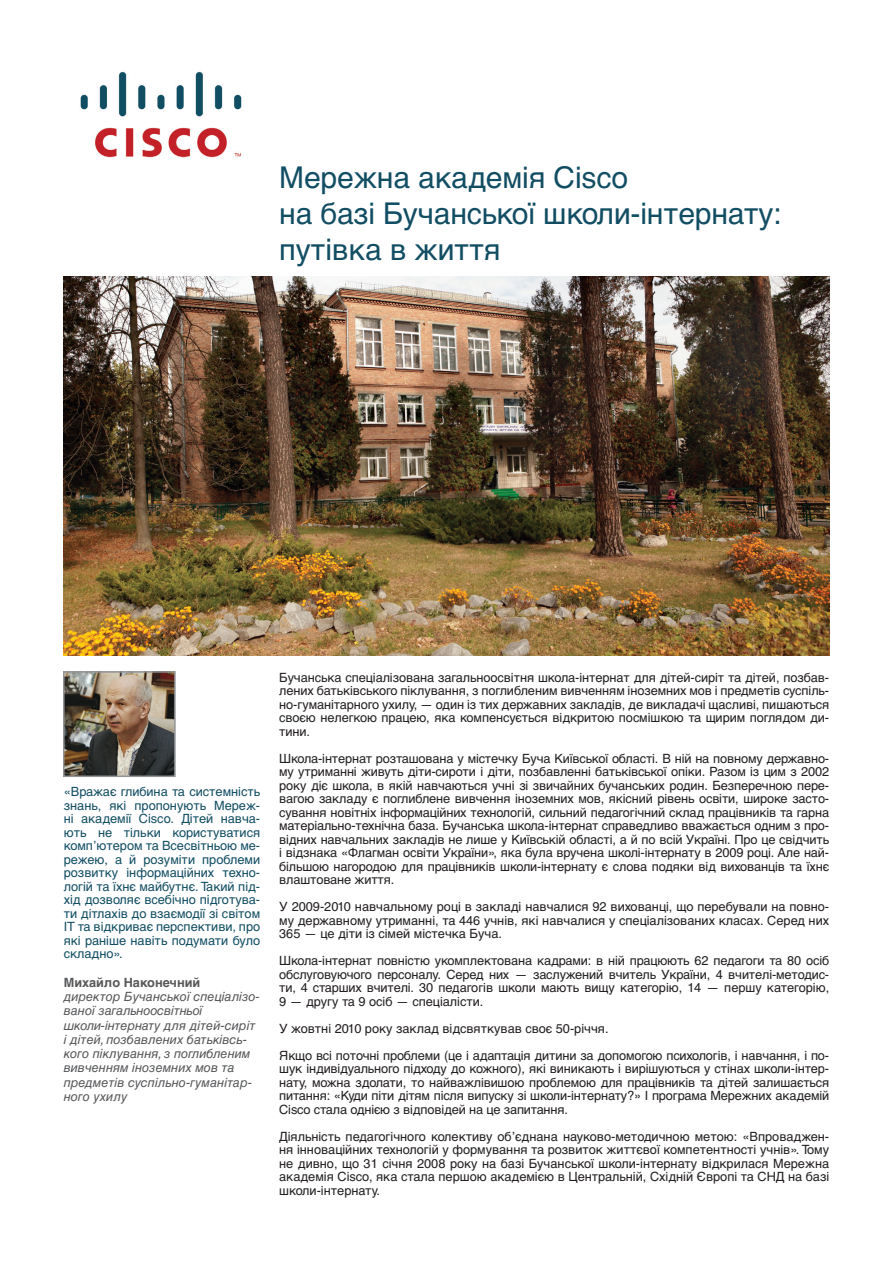
<style>
.page{position:relative;width:893px;height:1263px;background:#fff}
.page>*{position:absolute;margin:0;border:0;box-sizing:border-box;transform-origin:0 0}
.t1{font:30px/36px "Helvetica Cyr Upright";letter-spacing:-.005em;color:#124e63}
.t2{font:12.75px/13.5px "Helvetica Cyr Upright";letter-spacing:-.005em;color:#231f20;text-align:justify}
.t3{font:12.75px/13.5px "Helvetica Cyr Upright";color:#124e63;text-align:justify}
.t4{font:12.75px/14.2px "Helvetica Cyr Inclined";color:#57585a}
.t5{font:700 12.75px "Helvetica Cyr";color:#57585a}
</style>
<div class="page">
<img style="left:80px;top:71px;width:162px;height:87px">
<img style="left:64px;top:276px;width:765px;height:380px">
<img style="left:66px;top:674px;width:107px;height:100px">
<div style="left:63px;top:671px;width:113px;height:106px;border:2px solid #939598"></div>
<h1 class="t1" style="left:279px;top:160px;width:504px">Мережна академія Cisco<br>на базі Бучанської школи-інтернату: путівка в життя</h1>
<p class="t3" style="left:64px;top:785px;width:198px">«Вражає глибина та системність знань, які пропонують Мереж&shy;ні академії Cisco. Дітей навча&shy;ють не тільки користуватися комп’ютером та Всесвітньою ме&shy;режею, а й розуміти проблеми розвитку інформаційних техно&shy;логій та їхнє майбутнє. Такий під&shy;хід дозволяє всебічно підготува&shy;ти дітлахів до взаємодії зі світом ІТ та відкриває перспективи, про які раніше навіть подумати було складно».</p>
<p class="t5" style="left:64px;top:975px;width:138px">Михайло Наконечний</p>
<p class="t4" style="left:64px;top:989px;width:198px">директор Бучанської спеціалізо&shy;ваної загальноосвітньої школи-інтернату для дітей-сиріт і дітей, позбавлених батьківсь&shy;кого піклування, з поглибленим вивченням іноземних мов та предметів суспільно-гуманітар&shy;ного ухилу</p>
<p class="t2" style="left:279px;top:671px;width:551px">Бучанська спеціалізована загальноосвітня школа-інтернат для дітей-сиріт та дітей, позбав&shy;лених батьківського піклування, з поглибленим вивченням іноземних мов і предметів суспіль&shy;но-гуманітарного ухилу, — один із тих державних закладів, де викладачі щасливі, пишаються своєю нелегкою працею, яка компенсується відкритою посмішкою та щирим поглядом ди&shy;тини.</p>
<p class="t2" style="left:279px;top:752px;width:551px">Школа-інтернат розташована у містечку Буча Київської області. В ній на повному державно&shy;му утриманні живуть діти-сироти і діти, позбавленні батьківської опіки. Разом із цим з 2002 року діє школа, в якій навчаються учні зі звичайних бучанських родин. Безперечною пере&shy;вагою закладу є поглиблене вивчення іноземних мов, якісний рівень освіти, широке засто&shy;сування новітніх інформаційних технологій, сильний педагогічний склад працівників та гарна матеріально-технічна база. Бучанська школа-інтернат справедливо вважається одним з про&shy;відних навчальних закладів не лише у Київській області, а й по всій Україні. Про це свідчить і відзнака «Флагман освіти України», яка була вручена школі-інтернату в 2009 році. Але най&shy;більшою нагородою для працівників школи-інтернату є слова подяки від вихованців та їхнє влаштоване життя.</p>
<p class="t2" style="left:279px;top:900px;width:551px">У 2009-2010 навчальному році в закладі навчалися 92 вихованці, що перебували на повно&shy;му державному утриманні, та 446 учнів, які навчалися у спеціалізованих класах. Серед них 365 — це діти із сімей містечка Буча.</p>
<p class="t2" style="left:279px;top:954px;width:551px">Школа-інтернат повністю укомплектована кадрами: в ній працюють 62 педагоги та 80 осіб обслуговуючого персоналу. Серед них — заслужений вчитель України, 4 вчителі-методис&shy;ти, 4 старших вчителі. 30 педагогів школи мають вищу категорію, 14 — першу категорію, 9 — другу та 9 осіб — спеціалісти.</p>
<p class="t2" style="left:279px;top:1015px;width:551px;line-height:27px">У жовтні 2010 року заклад відсвяткував своє 50-річчя.<br>Якщо всі поточні проблеми (це і адаптація дитини за допомогою психологів, і навчання, і по-</p>
<p class="t2" style="left:279px;top:1062px;width:551px">шук індивідуального підходу до кожного), які виникають і вирішуються у стінах школи-інтер&shy;нату, можна здолати, то найважлівишою проблемою для працівників та дітей залишається питання: «Куди піти дітям після випуску зі школи-інтернату?» І програма Мережних академій Cisco стала однією з відповідей на це запитання.</p>
<p class="t2" style="left:279px;top:1130px;width:551px">Діяльність педагогічного колективу об’єднана науково-методичною метою: «Впроваджен&shy;ня інноваційних технологій у формування та розвиток життєвої компетентності учнів». Тому не дивно, що 31 січня 2008 року на базі Бучанської школи-інтернату відкрилася Мережна академія Cisco, яка стала першою академією в Центральній, Східній Європі та СНД на базі школи-інтернату.</p>
</div>
